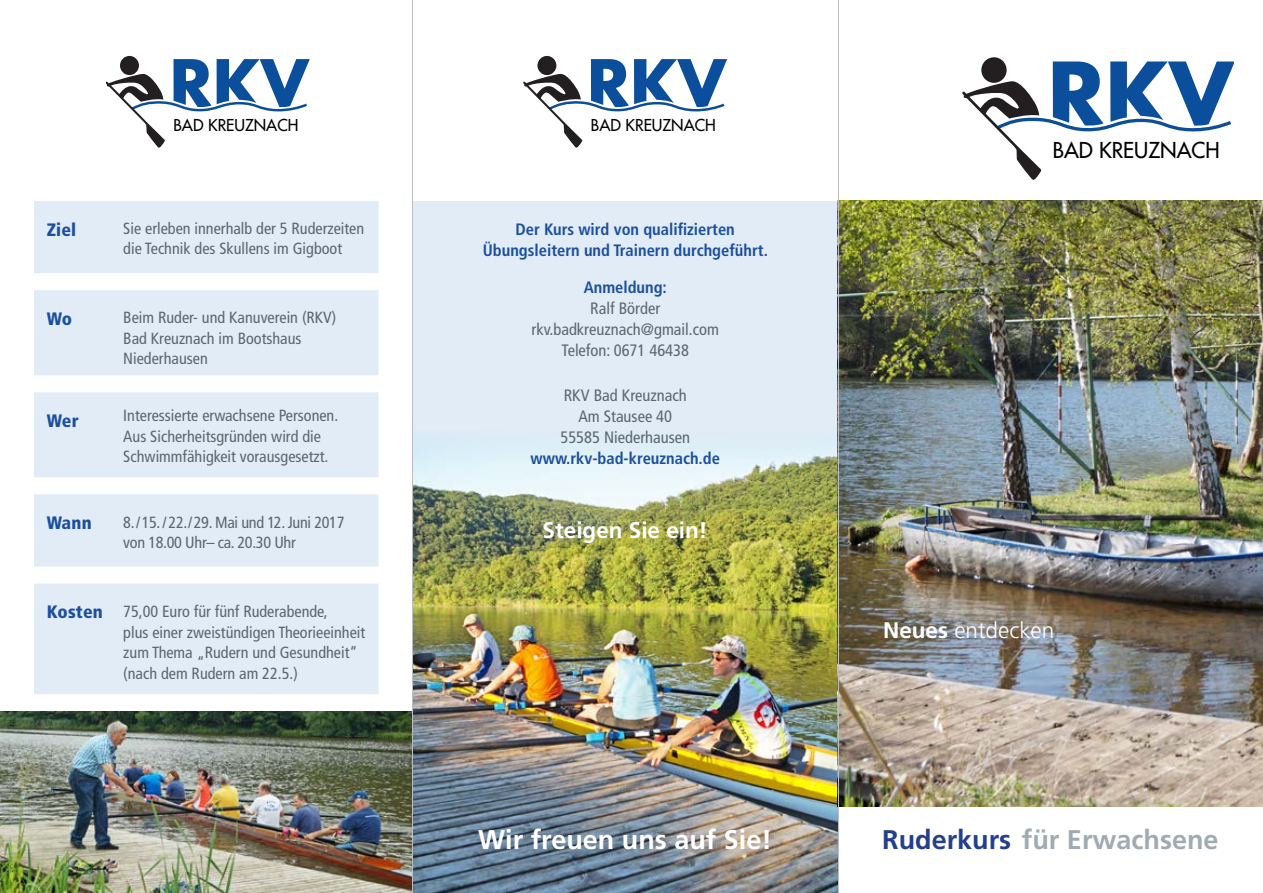
<style>
.page{position:relative;width:1263px;height:893px;background:#fff}
.page>*{position:absolute;margin:0;border:0;box-sizing:border-box;transform-origin:0 0}
.t1{font:700 27px "Frutiger";color:#a1aab2}
.Fließtext_blau{font:700 27px "Frutiger";color:#fff}
.Fließtext_blau-2{font:700 22.5px "Frutiger";color:#fff}
.t2{font:300 22.5px "Frutiger";color:#fff}
.t3{font:21.3px "Futura";color:#000001}
.subheadline{font:900 condensed 18px "Frutiger";letter-spacing:.01em;color:#1c4f9d}
.Fließtext_blau-3{font:condensed 16.5px/21px "Frutiger";color:#5b676d;text-align:center}
.Fließtext_blau-4{font:700 condensed 16.5px/21px "Frutiger";color:#1c4f9d;text-align:center}
.Fließtext_blau-5{font:condensed 16.2px/20.5px "Frutiger";color:#5b676d}
.Fließtext_blau-6{font:condensed 16.2px/20.5px "Frutiger";letter-spacing:-.02em;color:#5b676d}
.t4{font:16.05px "Futura";color:#000001}
.s1{font-weight:700;color:#1c4f9d}
.s2{font-weight:700}
.s3{color:#253f8e}
</style>
<div class="page">
<svg style="left:120px;top:56px;width:19px;height:19px"></svg>
<svg style="left:106px;top:59px;width:204px;height:89px"></svg>
<svg style="left:537px;top:56px;width:19px;height:19px"></svg>
<svg style="left:523px;top:59px;width:204px;height:89px"></svg>
<div style="left:413px;top:201px;width:424px;height:313px;background:#e1ecf7"></div>
<img style="left:413px;top:440px;width:425px;height:453px">
<svg style="left:981px;top:57px;width:26px;height:26px"></svg>
<svg style="left:962px;top:61px;width:271px;height:119px"></svg>
<svg style="left:34px;top:201px;width:344px;height:493px;background:#e5eef8"></svg>
<img style="left:0;top:712px;width:412px;height:181px">
<img style="left:837px;top:201px;width:426px;height:606px">
<hr style="left:412px;top:0;width:1px;height:893px;background:#bcbdc0">
<hr style="left:838px;top:0;width:1px;height:893px;background:#bcbdc0">
<p class="t4" style="left:173px;top:115px;width:126px">BAD KREUZNACH</p>
<p class="t4" style="left:591px;top:115px;width:126px">BAD KREUZNACH</p>
<p class="subheadline" style="left:47px;top:219px;width:31px">Ziel</p>
<p class="Fließtext_blau-5" style="left:123px;top:218px;width:242px">Sie erleben innerhalb der 5 Ruderzeiten die Technik des Skullens im Gigboot</p>
<p class="subheadline" style="left:47px;top:308px;width:27px">Wo</p>
<p class="Fließtext_blau-5" style="left:123px;top:307px;width:215px">Beim Ruder- und Kanuverein (RKV)<br>Bad Kreuznach im Bootshaus<br>Niederhausen</p>
<p class="subheadline" style="left:47px;top:410px;width:33px">Wer</p>
<p class="Fließtext_blau-5" style="left:123px;top:405px;width:216px">Interessierte erwachsene Personen.<br>Aus Sicherheitsgründen wird die<br>Schwimmfähigkeit vorausgesetzt.</p>
<p class="subheadline" style="left:47px;top:512px;width:46px">Wann</p>
<p class="Fließtext_blau-6" style="left:123px;top:512px;width:223px">8./15. / 22./29. Mai und 12. Juni 2017 von 18.00 Uhr– ca. 20.30 Uhr</p>
<p class="subheadline" style="left:47px;top:601px;width:58px">Kosten</p>
<p class="Fließtext_blau-5" style="left:123px;top:601px;width:243px">75,00 Euro für fünf Ruderabende,<br>plus einer zweistündigen Theorieeinheit zum Thema „Rudern und Gesundheit“ (nach dem Rudern am 22.5.)</p>
<p class="Fließtext_blau-4" style="left:483px;top:218px;width:287px">Der Kurs wird von qualifizierten<br>Übungsleitern und Trainern durchgeführt.</p>
<p class="Fließtext_blau-3" style="left:531px;top:277px;width:189px"><span class="s1">Anmeldung:<br></span>Ralf Börder rkv.badkreuznach@gmail.com<br>Telefon: 0671 46438</p>
<p class="Fließtext_blau-3" style="left:531px;top:385px;width:191px">RKV Bad Kreuznach<br>Am Stausee 40<br>55585 Niederhausen <span class="s1">www.rkv-bad-kreuznach.de</span></p>
<p class="Fließtext_blau-2" style="left:542px;top:517px;width:167px">Steigen Sie ein!</p>
<p class="Fließtext_blau" style="left:478px;top:823px;width:295px">Wir freuen uns auf Sie!</p>
<p class="t3" style="left:1053px;top:136px;width:168px">BAD KREUZNACH</p>
<p class="t2" style="left:883px;top:618px;width:173px"><span class="s2">Neues</span> entdecken</p>
<p class="t1" style="left:882px;top:823px;width:338px"><span class="s3">Ruderkurs</span> für Erwachsene</p>
</div>
